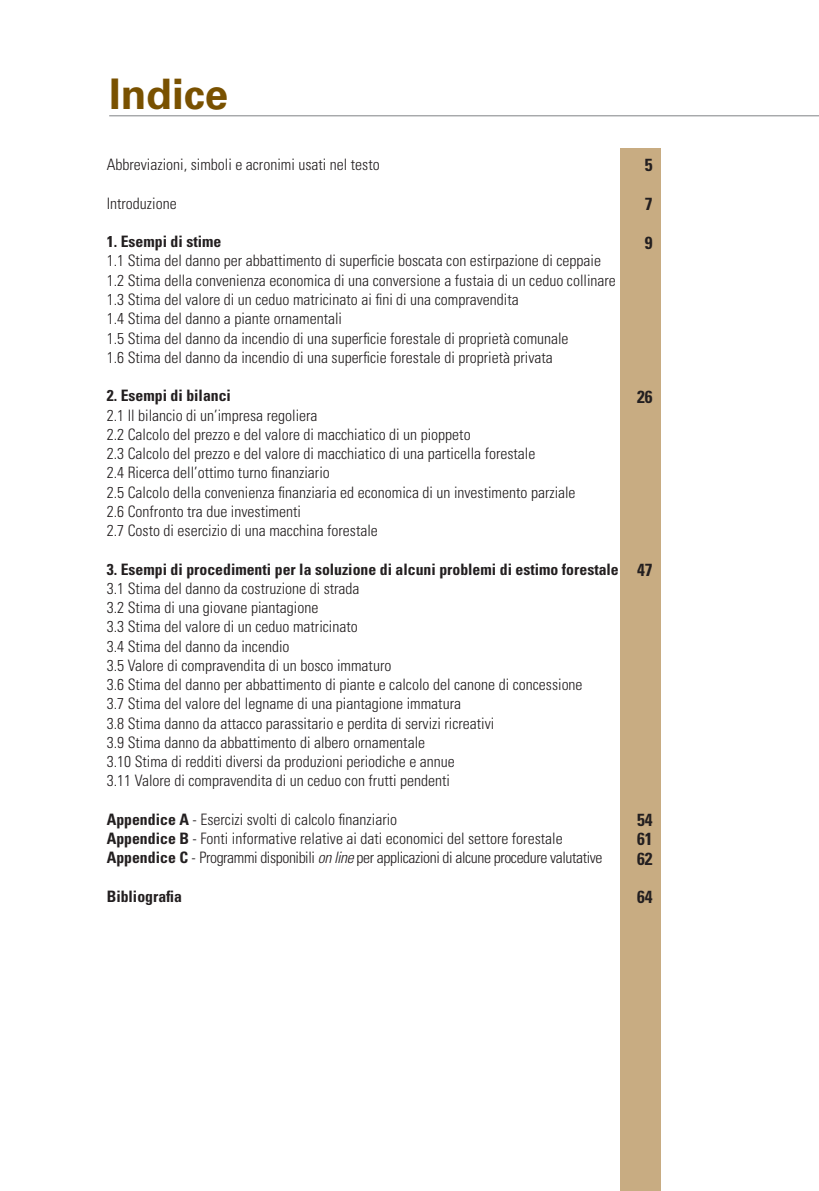
<style>
.page{position:relative;width:819px;height:1191px;background:#fff}
.page>*{position:absolute;margin:0;border:0;box-sizing:border-box;transform-origin:0 0}
.Titolo_1{font:700 42px "Univers LT Std";color:#795100}
.t1{font:700 condensed 17.5px "Univers LT Std";color:#231f20}
.t2{font:300 condensed 15.75px "Univers LT Std";color:#231f20}
.t3{font:700 condensed 15.75px/19.2px "Univers LT Std";color:#231f20}
.t4{font:300 condensed 15.75px "Univers LT Std";letter-spacing:-.025em;color:#231f20}
.s1{font-weight:300}
.s2{font-weight:700}
.s3{font-style:italic}
</style>
<div class="page">
<hr style="left:109px;top:115px;width:710px;height:1px;background:#808285">
<div style="left:620px;top:149px;width:41px;height:1042px;background:#c8ac82"></div>
<p class="Titolo_1" style="left:109px;top:69px;width:121px">Indice</p>
<p class="t2" style="left:107px;top:155px;width:274px">Abbreviazioni, simboli e acronimi usati nel testo</p>
<p class="t2" style="left:107px;top:194px;width:71px">Introduzione</p>
<p class="t3" style="left:107px;top:232px;width:116px">1. Esempi di stime</p>
<p class="t2" style="left:107px;top:251px;width:496px">1.1 Stima del danno per abbattimento di superficie boscata con estirpazione di ceppaie</p>
<p class="t2" style="left:107px;top:271px;width:510px">1.2 Stima della convenienza economica di una conversione a fustaia di un ceduo collinare</p>
<p class="t2" style="left:107px;top:290px;width:413px">1.3 Stima del valore di un ceduo matricinato ai fini di una compravendita</p>
<p class="t2" style="left:107px;top:309px;width:237px">1.4 Stima del danno a piante ornamentali</p>
<p class="t2" style="left:107px;top:328px;width:463px">1.5 Stima del danno da incendio di una superficie forestale di proprietà comunale</p>
<p class="t2" style="left:107px;top:348px;width:447px">1.6 Stima del danno da incendio di una superficie forestale di proprietà privata</p>
<p class="t3" style="left:107px;top:386px;width:126px">2. Esempi di bilanci</p>
<p class="t2" style="left:107px;top:405px;width:212px">2.1 Il bilancio di un’impresa regoliera</p>
<p class="t2" style="left:107px;top:425px;width:365px">2.2 Calcolo del prezzo e del valore di macchiatico di un pioppeto</p>
<p class="t2" style="left:107px;top:444px;width:430px">2.3 Calcolo del prezzo e del valore di macchiatico di una particella forestale</p>
<p class="t2" style="left:107px;top:463px;width:224px">2.4 Ricerca dell’ottimo turno finanziario</p>
<p class="t2" style="left:107px;top:482px;width:470px">2.5 Calcolo della convenienza finanziaria ed economica di un investimento parziale</p>
<p class="t2" style="left:107px;top:502px;width:196px">2.6 Confronto tra due investimenti</p>
<p class="t2" style="left:107px;top:521px;width:273px">2.7 Costo di esercizio di una macchina forestale</p>
<p class="t3" style="left:107px;top:559px;width:513px">3. Esempi di procedimenti per la soluzione di alcuni problemi di estimo forestale<br><span class="s1">3.1 Stima del danno da costruzione di strada</span></p>
<p class="t2" style="left:107px;top:598px;width:213px">3.2 Stima di una giovane piantagione</p>
<p class="t2" style="left:107px;top:617px;width:252px">3.3 Stima del valore di un ceduo matricinato</p>
<p class="t2" style="left:107px;top:636px;width:184px">3.4 Stima del danno da incendio</p>
<p class="t2" style="left:107px;top:656px;width:286px">3.5 Valore di compravendita di un bosco immaturo</p>
<p class="t2" style="left:107px;top:675px;width:477px">3.6 Stima del danno per abbattimento di piante e calcolo del canone di concessione</p>
<p class="t2" style="left:107px;top:694px;width:356px">3.7 Stima del valore del legname di una piantagione immatura</p>
<p class="t2" style="left:107px;top:713px;width:389px">3.8 Stima danno da attacco parassitario e perdita di servizi ricreativi</p>
<p class="t2" style="left:107px;top:733px;width:320px">3.9 Stima danno da abbattimento di albero ornamentale</p>
<p class="t2" style="left:107px;top:752px;width:349px">3.10 Stima di redditi diversi da produzioni periodiche e annue</p>
<p class="t2" style="left:107px;top:771px;width:345px">3.11 Valore di compravendita di un ceduo con frutti pendenti</p>
<p class="t2" style="left:107px;top:810px;width:292px"><span class="s2">Appendice A</span> - Esercizi svolti di calcolo finanziario</p>
<p class="t2" style="left:107px;top:829px;width:457px"><span class="s2">Appendice B</span> - Fonti informative relative ai dati economici del settore forestale</p>
<p class="t4" style="left:107px;top:848px;width:497px"><span class="s2">Appendice C</span> - Programmi disponibili <span class="s3">on line</span> per applicazioni di alcune procedure valutative</p>
<p class="t3" style="left:107px;top:886px;width:77px">Bibliografia</p>
<p class="t1" style="left:645px;top:154px;width:9px">5</p>
<p class="t1" style="left:645px;top:193px;width:9px">7</p>
<p class="t1" style="left:645px;top:231px;width:9px">9</p>
<p class="t1" style="left:637px;top:385px;width:17px">26</p>
<p class="t1" style="left:637px;top:559px;width:17px">47</p>
<p class="t1" style="left:637px;top:809px;width:17px">54</p>
<p class="t1" style="left:637px;top:828px;width:17px">61</p>
<p class="t1" style="left:637px;top:847px;width:17px">62</p>
<p class="t1" style="left:637px;top:886px;width:17px">64</p>
</div>
